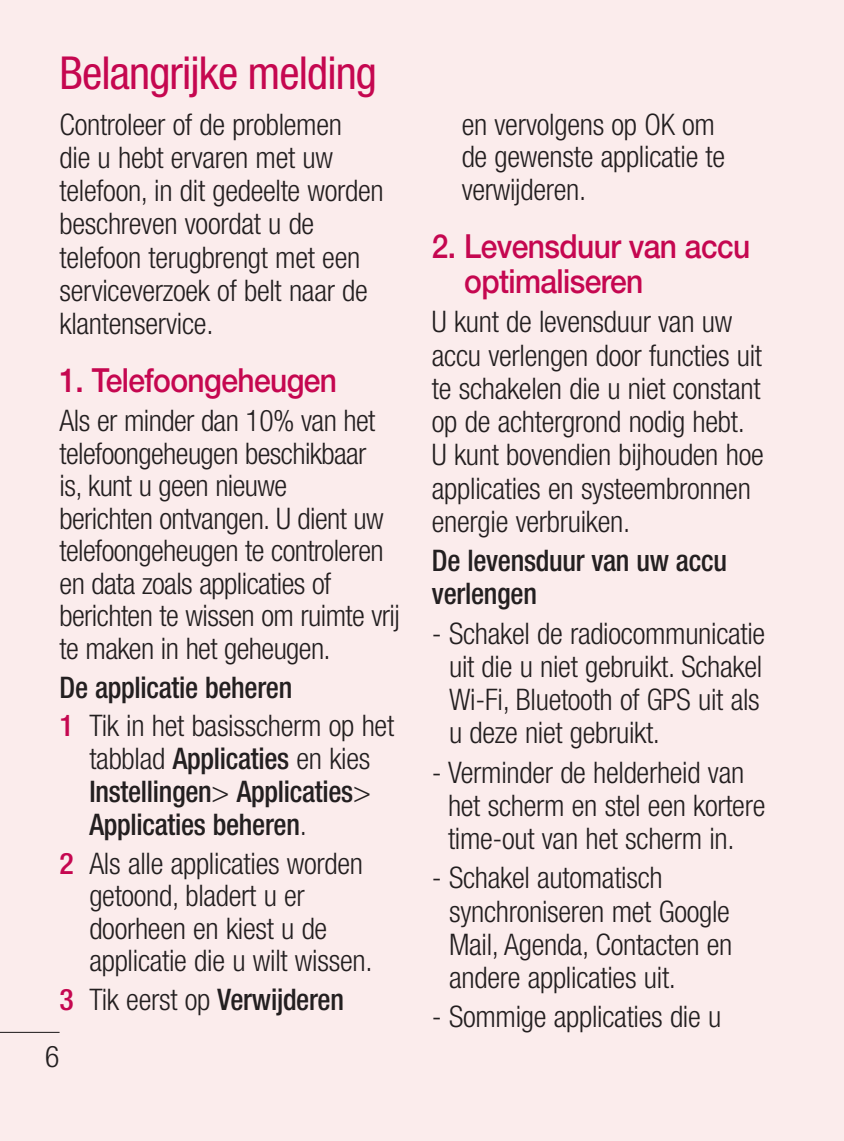
<style>
.page{position:relative;width:844px;height:1141px;background:#fff}
.page>*{position:absolute;margin:0;border:0;box-sizing:border-box;transform-origin:0 0}
.t1{font:condensed 45.5px "Helvetica Neue LT Pro";letter-spacing:-.02em;color:#c50750}
.t2{font:500 33.25px/35px "Helvetica Neue LT Pro";letter-spacing:-.02em;color:#c50750;scale:.9 1}
.t3{font:300 condensed 29.75px/33.2px "Helvetica Neue LT Pro";letter-spacing:-.01em;color:#231f20}
.t4{font:500 condensed 29.75px/32.9px "Helvetica Neue LT Pro";letter-spacing:-.01em;color:#231f20;scale:.95 1}
.t5{font:500 condensed 29.75px "Helvetica Neue LT Pro";color:#c50750}
.s1{font-weight:300}
</style>
<div class="page">
<div style="left:0;top:0;width:843px;height:1141px;background:#fbecec"></div>
<hr style="left:0;top:1032px;width:60px;height:1px;background:#231f20">
<hr style="left:843px;top:0;width:1px;height:1141px;background:#fbecec">
<h1 class="t1" style="left:60px;top:56px;width:319px">Belangrijke melding</h1>
<p class="t3" style="left:60px;top:110px;width:325px">Controleer of de problemen<br>die u hebt ervaren met uw telefoon, in dit gedeelte worden beschreven voordat u de telefoon terugbrengt met een serviceverzoek of belt naar de klantenservice.</p>
<p class="t2" style="left:60px;top:366px;width:310px">1. Telefoongeheugen</p>
<p class="t3" style="left:60px;top:407px;width:342px">Als er minder dan 10% van het telefoongeheugen beschikbaar<br>is, kunt u geen nieuwe<br>berichten ontvangen. U dient uw telefoongeheugen te controleren en data zoals applicaties of berichten te wissen om ruimte vrij te maken in het geheugen.</p>
<p class="t4" style="left:60px;top:674px;width:246px">De applicatie beheren</p>
<p class="t4" style="left:89px;top:712px;width:322px"><span class="s1">Tik in het basisscherm op het tabblad</span> Applicaties <span class="s1">en kies<br></span>Instellingen<span class="s1">&gt;</span> Applicaties<span class="s1">&gt;<br></span>Applicaties beheren<span class="s1">.</span></p>
<p class="t3" style="left:89px;top:850px;width:284px">Als alle applicaties worden getoond, bladert u er doorheen en kiest u de applicatie die u wilt wissen.</p>
<p class="t4" style="left:89px;top:986px;width:269px"><span class="s1">Tik eerst op</span> Verwijderen</p>
<p class="t5" style="left:60px;top:715px;width:16px">1</p>
<p class="t5" style="left:60px;top:852px;width:16px">2</p>
<p class="t5" style="left:60px;top:988px;width:16px">3</p>
<p class="t3" style="left:45px;top:1043px;width:16px">6</p>
<p class="t3" style="left:461px;top:111px;width:265px">en vervolgens op OK om de gewenste applicatie te verwijderen.</p>
<p class="t2" style="left:464px;top:232px;width:319px;text-indent:-32px">2. Levensduur van accu optimaliseren</p>
<p class="t3" style="left:432px;top:308px;width:333px">U kunt de levensduur van uw accu verlengen door functies uit te schakelen die u niet constant op de achtergrond nodig hebt.<br>U kunt bovendien bijhouden hoe applicaties en systeembronnen energie verbruiken.</p>
<p class="t4" style="left:432px;top:547px;width:312px">De levensduur van uw accu verlengen</p>
<p class="t3" style="left:449px;top:619px;width:317px;text-indent:-17px">- Schakel de radiocommunicatie uit die u niet gebruikt. Schakel<br>Wi-Fi, Bluetooth of GPS uit als u deze niet gebruikt.</p>
<p class="t3" style="left:448px;top:758px;width:319px;text-indent:-16px">- Verminder de helderheid van het scherm en stel een kortere time-out van het scherm in.</p>
<p class="t3" style="left:449px;top:864px;width:285px;text-indent:-17px">- Schakel automatisch synchroniseren met Google<br>Mail, Agenda, Contacten en andere applicaties uit.</p>
<p class="t3" style="left:432px;top:1003px;width:291px">- Sommige applicaties die u</p>
</div>
